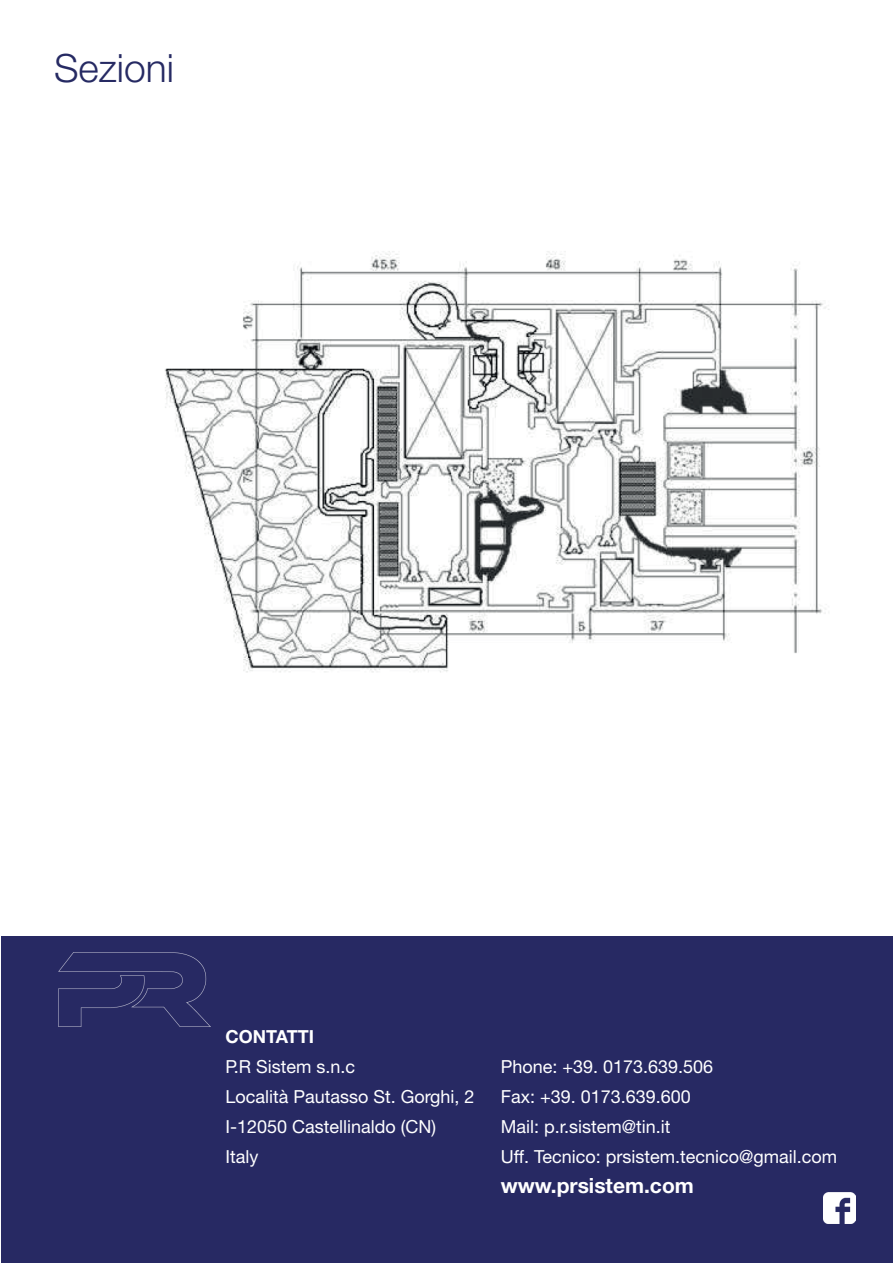
<style>
.page{position:relative;width:893px;height:1263px;background:#fff}
.page>*{position:absolute;margin:0;border:0;box-sizing:border-box;transform-origin:0 0}
.t1{font:300 39px "Helvetica Neue LT Std";color:#262a63}
.t2{font:700 21px "Helvetica Neue LT Std";color:#fff}
.t3{font:18px/30px "Helvetica Neue LT Std";color:#fff}
.t4{font:700 18px "Helvetica Neue LT Std";color:#fff}
</style>
<div class="page">
<div style="left:2px;top:937px;width:891px;height:326px;background:#272963"></div>
<img style="left:58px;top:952px;width:152px;height:74px">
<img style="left:165px;top:251px;width:664px;height:422px">
<img style="left:824px;top:1192px;width:31px;height:32px">
<h1 class="t1" style="left:54px;top:44px;width:121px">Sezioni</h1>
<p class="t4" style="left:225px;top:1026px;width:90px">CONTATTI</p>
<p class="t3" style="left:225px;top:1052px;width:251px">P.R Sistem s.n.c<br>Località Pautasso St. Gorghi, 2<br>I-12050 Castellinaldo (CN)<br>Italy</p>
<p class="t3" style="left:501px;top:1052px;width:338px">Phone: +39. 0173.639.506<br>Fax: +39. 0173.639.600<br>Mail: p.r.sistem@tin.it<br>Uff. Tecnico: prsistem.tecnico@gmail.com</p>
<p class="t2" style="left:501px;top:1173px;width:195px">www.prsistem.com</p>
</div>
